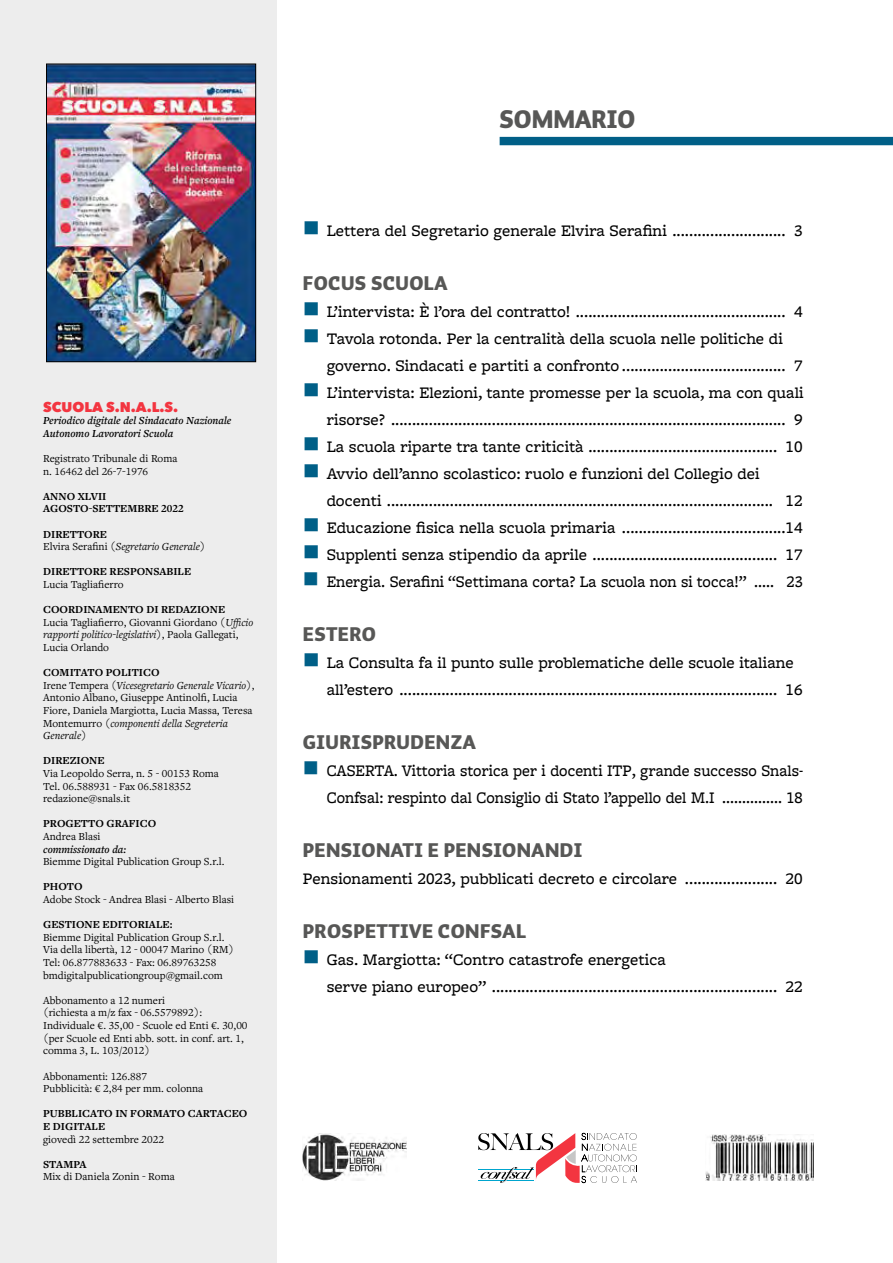
<style>
.page{position:relative;width:893px;height:1263px;background:#fff}
.page>*{position:absolute;margin:0;border:0;box-sizing:border-box;transform-origin:0 0}
.t1{font:900 25.2px "Auto Pro";color:#575756}
.t2{font:900 19.65px "Auto Pro";letter-spacing:.02em;color:#575756}
.t3{font:500 16.8px/27px "Freight Macro Pro";color:#000}
.t4{font:800 13.95px "Avenir Next";color:#f33540}
.t5{font:11.25px/12.6px "Freight Text Pro";color:#000}
.t6{font:700 11.25px/12.6px "Freight Text Pro";color:#000}
.t7{font:italic 600 11.25px/12.6px "Freight Text Pro";color:#000}
.t8{font:italic 11.25px/12.6px "Freight Text Pro";color:#000}
.s1{font-weight:700;font-style:normal}
.s2{font-style:normal}
.s3{font-weight:700}
.s4{font-style:italic}
.s5{color:#005f87}
</style>
<div class="page">
<div style="left:0;top:0;width:276px;height:1263px;background:#ededed"></div>
<div style="left:500px;top:137px;width:393px;height:8px;background:#005f87"></div>
<img style="left:303px;top:1133px;width:103px;height:48px">
<img style="left:706px;top:1134px;width:108px;height:47px">
<svg style="left:478px;top:1133px;width:159px;height:50px"></svg>
<img style="left:48px;top:66px;width:206px;height:294px">
<div style="left:46px;top:64px;width:210px;height:298px;border:1px solid #000"></div>
<p class="t4" style="left:43px;top:398px;width:137px">SCUOLA S.N.A.L.S.</p>
<p class="t7" style="left:43px;top:414px;width:190px">Periodico digitale del Sindacato Nazionale<br>Autonomo Lavoratori Scuola</p>
<p class="t5" style="left:43px;top:452px;width:136px">Registrato Tribunale di Roma n. 16462 del 26-7-1976</p>
<p class="t6" style="left:43px;top:489px;width:142px">ANNO XLVII<br>AGOSTO-SETTEMBRE 2022</p>
<p class="t8" style="left:43px;top:527px;width:164px"><span class="s1">DIRETTORE<br></span><span class="s2">Elvira Serafini (</span>Segretario Generale<span class="s2">)</span></p>
<p class="t6" style="left:43px;top:565px;width:149px">DIRETTORE RESPONSABILE</p>
<p class="t5" style="left:43px;top:578px;width:82px">Lucia Tagliafierro</p>
<p class="t5" style="left:43px;top:603px;width:212px"><span class="s3">COORDINAMENTO DI REDAZIONE<br></span>Lucia Tagliafierro, Giovanni Giordano (<span class="s4">Ufficio rapporti politico-legislativi</span>), Paola Gallegati, Lucia Orlando</p>
<p class="t5" style="left:43px;top:666px;width:213px"><span class="s3">COMITATO POLITICO<br></span>Irene Tempera (<span class="s4">Vicesegretario Generale Vicario</span>), Antonio Albano, Giuseppe Antinolfi, Lucia Fiore, Daniela Margiotta, Lucia Massa, Teresa Montemurro (<span class="s4">componenti della Segreteria Generale</span>)</p>
<p class="t6" style="left:43px;top:754px;width:62px">DIREZIONE</p>
<p class="t5" style="left:43px;top:767px;width:177px">Via Leopoldo Serra, n. 5 - 00153 Roma<br>Tel. 06.588931 - Fax 06.5818352 redazione@snals.it</p>
<p class="t6" style="left:43px;top:817px;width:115px">PROGETTO GRAFICO</p>
<p class="t5" style="left:43px;top:830px;width:59px">Andrea Blasi</p>
<p class="t7" style="left:43px;top:842px;width:85px">commissionato da:</p>
<p class="t5" style="left:43px;top:855px;width:183px">Biemme Digital Publication Group S.r.l.</p>
<p class="t6" style="left:43px;top:880px;width:41px">PHOTO</p>
<p class="t5" style="left:43px;top:893px;width:193px">Adobe Stock - Andrea Blasi - Alberto Blasi</p>
<p class="t6" style="left:43px;top:918px;width:131px">GESTIONE EDITORIALE:</p>
<p class="t5" style="left:43px;top:930px;width:192px">Biemme Digital Publication Group S.r.l.<br>Via della libertà, 12 - 00047 Marino (RM)<br>Tel: 06.877883633 - Fax: 06.89763258 bmdigitalpublicationgroup@gmail.com</p>
<p class="t5" style="left:43px;top:993px;width:206px">Abbonamento a 12 numeri<br>(richiesta a m/z fax - 06.5579892):<br>Individuale €. 35,00 - Scuole ed Enti €. 30,00 (per Scuole ed Enti abb. sott. in conf. art. 1, comma 3, L. 103/2012)</p>
<p class="t5" style="left:43px;top:1069px;width:162px">Abbonamenti: 126.887<br>Pubblicità: € 2,84 per mm. colonna</p>
<p class="t6" style="left:43px;top:1107px;width:206px">PUBBLICATO IN FORMATO CARTACEO<br>E DIGITALE</p>
<p class="t5" style="left:43px;top:1132px;width:122px">giovedì 22 settembre 2022</p>
<p class="t6" style="left:43px;top:1157px;width:45px">STAMPA</p>
<p class="t5" style="left:43px;top:1170px;width:133px">Mix di Daniela Zonin - Roma</p>
<h1 class="t1" style="left:500px;top:102px;width:137px">SOMMARIO</h1>
<p class="t3" style="left:303px;top:216px;width:501px"><span class="s5">■</span> Lettera del Segretario generale Elvira Serafini ........................... 3</p>
<p class="t2" style="left:303px;top:269px;width:146px">FOCUS SCUOLA</p>
<p class="t3" style="left:303px;top:297px;width:501px"><span class="s5">■</span> L’intervista: È l’ora del contratto! .................................................. 4</p>
<p class="t3" style="left:327px;top:324px;width:477px;text-indent:-24px"><span class="s5">■</span> Tavola rotonda. Per la centralità della scuola nelle politiche di governo. Sindacati e partiti a confronto ....................................... 7</p>
<p class="t3" style="left:303px;top:378px;width:502px;text-align:right"><span class="s5">■</span> L’intervista: Elezioni, tante promesse per la scuola, ma con quali risorse? .............................................................................................. 9</p>
<p class="t3" style="left:303px;top:432px;width:501px"><span class="s5">■</span> La scuola riparte tra tante criticità ............................................. 10</p>
<p class="t3" style="left:327px;top:459px;width:477px;text-indent:-24px"><span class="s5">■</span> Avvio dell’anno scolastico: ruolo e funzioni del Collegio dei docenti ............................................................................................ 12</p>
<p class="t3" style="left:303px;top:513px;width:501px"><span class="s5">■</span> Educazione fisica nella scuola primaria .......................................14</p>
<p class="t3" style="left:303px;top:540px;width:501px"><span class="s5">■</span> Supplenti senza stipendio da aprile ............................................ 17</p>
<p class="t3" style="left:303px;top:567px;width:501px"><span class="s5">■</span> Energia. Serafini “Settimana corta? La scuola non si tocca!” ..... 23</p>
<p class="t2" style="left:303px;top:620px;width:75px">ESTERO</p>
<p class="t3" style="left:327px;top:648px;width:477px;text-indent:-24px"><span class="s5">■</span> La Consulta fa il punto sulle problematiche delle scuole italiane all’estero .......................................................................................... 16</p>
<p class="t2" style="left:303px;top:728px;width:174px">GIURISPRUDENZA</p>
<p class="t3" style="left:303px;top:756px;width:502px;text-align:right"><span class="s5">■</span> CASERTA. Vittoria storica per i docenti ITP, grande successo Snals-<br>Confsal: respinto dal Consiglio di Stato l’appello del M.I ............... 18</p>
<p class="t2" style="left:303px;top:836px;width:281px">PENSIONATI E PENSIONANDI</p>
<p class="t3" style="left:303px;top:864px;width:501px">Pensionamenti 2023, pubblicati decreto e circolare ...................... 20</p>
<p class="t2" style="left:303px;top:917px;width:225px">PROSPETTIVE CONFSAL</p>
<p class="t3" style="left:327px;top:945px;width:477px;text-indent:-24px"><span class="s5">■</span> Gas. Margiotta: “Contro catastrofe energetica<br>serve piano europeo” .................................................................... 22</p>
</div>
